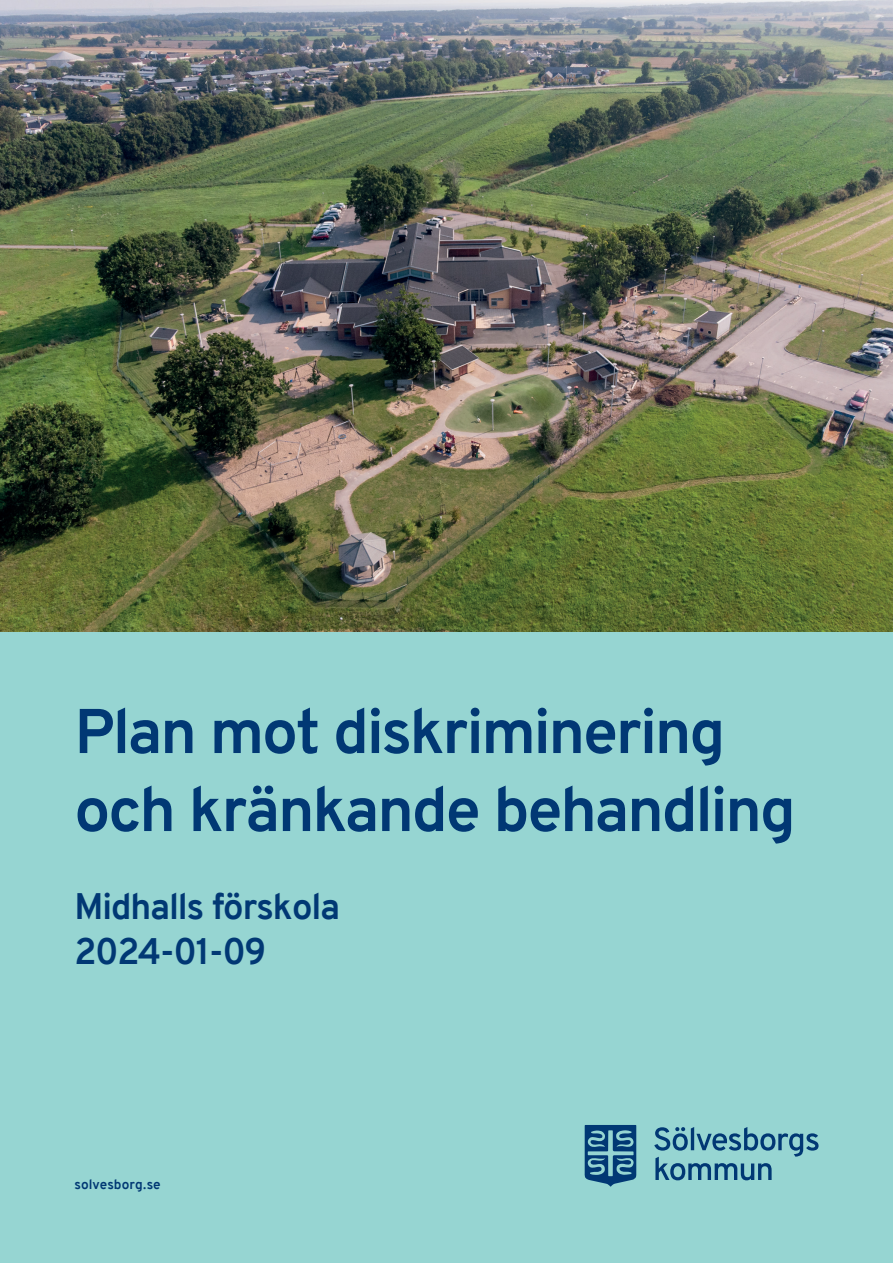
<style>
.page{position:relative;width:893px;height:1263px;background:#fff}
.page>*{position:absolute;margin:0;border:0;box-sizing:border-box;transform-origin:0 0}
.t1{font:700 63px/78px "Overpass";letter-spacing:-.03em;color:#013874}
.t2{font:700 36px/45px "Overpass";letter-spacing:-.03em;color:#013874}
.t3{font:700 13.5px "Overpass";letter-spacing:.005em;color:#013874}
</style>
<div class="page">
<div style="left:0;top:631px;width:893px;height:632px;background:#96d5d2"></div>
<img style="left:0;top:0;width:893px;height:631px">
<svg style="left:654px;top:1127px;width:165px;height:53px"></svg>
<svg style="left:585px;top:1125px;width:52px;height:61px"></svg>
<p class="t1" style="left:74px;top:692px;width:723px">Plan mot diskriminering och kränkande behandling</p>
<p class="t2" style="left:74px;top:884px;width:267px">Midhalls förskola<br>2024-01-09</p>
<p class="t3" style="left:74px;top:1174px;width:88px">solvesborg.se</p>
</div>
